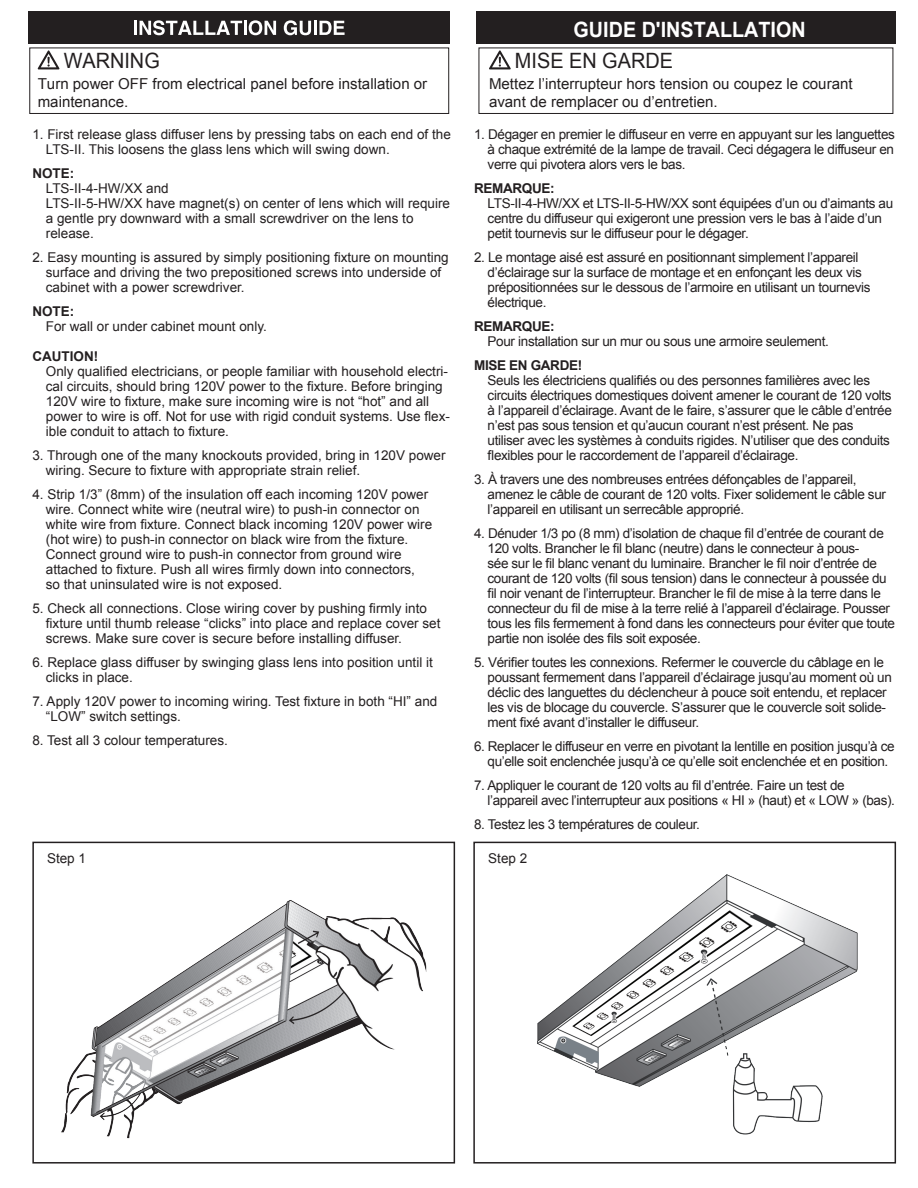
<style>
.page{position:relative;width:918px;height:1188px;background:#fff}
.page>*{position:absolute;margin:0;border:0;box-sizing:border-box;transform-origin:0 0}
.t1{font:700 21.15px "Arial";color:#fff;scale:.94 1}
.t2{font:21.15px "Arial";color:#231f20;scale:.94 1}
.t3{font:15.15px/18.1px "Arial";color:#231f20}
.t4{font:13.5px/15px "Arial";letter-spacing:-.025em;color:#231f20}
.t5{font:13.5px/15px "Arial";color:#231f20}
.t6{font:700 13.5px "Arial";letter-spacing:-.025em;color:#231f20}
.t7{font:700 13.5px "Arial";color:#231f20}
</style>
<div class="page">
<div style="left:32px;top:842px;width:423px;height:322px;border:2px solid #231f20"></div>
<div style="left:473px;top:842px;width:423px;height:322px;border:2px solid #231f20"></div>
<div style="left:29px;top:12px;width:421px;height:32px;background:#231f20"></div>
<hr style="left:134px;top:21px;width:3px;height:14px;background:#fff">
<svg style="left:140px;top:20px;width:102px;height:15px"></svg>
<hr style="left:244px;top:21px;width:3px;height:14px;background:#fff">
<svg style="left:249px;top:20px;width:27px;height:15px"></svg>
<svg style="left:284px;top:20px;width:27px;height:15px"></svg>
<hr style="left:314px;top:21px;width:3px;height:14px;background:#fff">
<svg style="left:320px;top:21px;width:25px;height:14px"></svg>
<div style="left:29px;top:48px;width:420px;height:66px;border:1px solid #231f20"></div>
<svg style="left:38px;top:50px;width:21px;height:19px"></svg>
<div style="left:479px;top:48px;width:414px;height:66px;border:1px solid #231f20"></div>
<svg style="left:489px;top:50px;width:22px;height:19px"></svg>
<div style="left:477px;top:12px;width:419px;height:32px;background:#231f20"></div>
<img style="left:61px;top:900px;width:366px;height:238px">
<img style="left:537px;top:874px;width:321px;height:261px">
<h1 class="t1" style="left:574px;top:15px;width:249px">GUIDE D'INSTALLATION</h1>
<h1 class="t2" style="left:64px;top:47px;width:104px">WARNING</h1>
<h1 class="t2" style="left:515px;top:47px;width:170px">MISE EN GARDE</h1>
<p class="t3" style="left:38px;top:75px;width:391px">Turn power OFF from electrical panel before installation or maintenance.</p>
<p class="t3" style="left:489px;top:75px;width:365px">Mettez l’interrupteur hors tension ou coupez le courant avant de remplacer ou d’entretien.</p>
<p class="t5" style="left:46px;top:127px;width:406px;text-indent:-14px">1. First release glass diffuser lens by pressing tabs on each end of the<br>LTS-II. This loosens the glass lens which will swing down.</p>
<p class="t6" style="left:32px;top:165px;width:43px">NOTE:</p>
<p class="t5" style="left:46px;top:181px;width:406px">LTS-II-4-HW/XX and<br>LTS-II-5-HW/XX have magnet(s) on center of lens which will require a gentle pry downward with a small screwdriver on the lens to release.</p>
<p class="t5" style="left:46px;top:250px;width:404px;text-indent:-14px">2. Easy mounting is assured by simply positioning fixture on mounting surface and driving the two prepositioned screws into underside of cabinet with a power screwdriver.</p>
<p class="t6" style="left:32px;top:303px;width:43px">NOTE:</p>
<p class="t5" style="left:46px;top:319px;width:223px">For wall or under cabinet mount only.</p>
<p class="t7" style="left:32px;top:348px;width:67px">CAUTION!</p>
<p class="t5" style="left:46px;top:364px;width:406px">Only qualified electricians, or people familiar with household electri&shy;cal circuits, should bring 120V power to the fixture. Before bringing 120V wire to fixture, make sure incoming wire is not “hot” and all power to wire is off. Not for use with rigid conduit systems. Use flex&shy;ible conduit to attach to fixture.</p>
<p class="t5" style="left:46px;top:448px;width:401px;text-indent:-14px">3. Through one of the many knockouts provided, bring in 120V power wiring. Secure to fixture with appropriate strain relief.</p>
<p class="t5" style="left:46px;top:487px;width:388px;text-indent:-14px">4. Strip 1/3” (8mm) of the insulation off each incoming 120V power wire. Connect white wire (neutral wire) to push-in connector on white wire from fixture. Connect black incoming 120V power wire (hot wire) to push-in connector on black wire from the fixture.<br>Connect ground wire to push-in connector from ground wire attached to fixture. Push all wires firmly down into connectors, so that uninsulated wire is not exposed.</p>
<p class="t5" style="left:46px;top:601px;width:396px;text-indent:-14px">5. Check all connections. Close wiring cover by pushing firmly into fixture until thumb release “clicks” into place and replace cover set screws. Make sure cover is secure before installing diffuser.</p>
<p class="t5" style="left:46px;top:655px;width:388px;text-indent:-14px">6. Replace glass diffuser by swinging glass lens into position until it clicks in place.</p>
<p class="t5" style="left:46px;top:694px;width:393px;text-indent:-14px">7. Apply 120V power to incoming wiring. Test fixture in both “HI” and “LOW” switch settings.</p>
<p class="t5" style="left:32px;top:733px;width:197px">8. Test all 3 colour temperatures.</p>
<p class="t4" style="left:488px;top:127px;width:409px;text-align:justify;text-indent:-14px">1. Dégager en premier le diffuseur en verre en appuyant sur les languettes à chaque extrémité de la lampe de travail. Ceci dégagera le diffuseur en verre qui pivotera alors vers le bas.</p>
<p class="t6" style="left:474px;top:180px;width:82px">REMARQUE:</p>
<p class="t4" style="left:488px;top:196px;width:407px">LTS-II-4-HW/XX et LTS-II-5-HW/XX sont équipées d’un ou d’aimants au centre du diffuseur qui exigeront une pression vers le bas à l’aide d’un petit tournevis sur le diffuseur pour le dégager.</p>
<p class="t4" style="left:488px;top:250px;width:384px;text-indent:-14px">2. Le montage aisé est assuré en positionnant simplement l’appareil d’éclairage sur la surface de montage et en enfonçant les deux vis prépositionnées sur le dessous de l’armoire en utilisant un tournevis électrique.</p>
<p class="t6" style="left:474px;top:318px;width:82px">REMARQUE:</p>
<p class="t4" style="left:488px;top:334px;width:343px">Pour installation sur un mur ou sous une armoire seulement.</p>
<p class="t6" style="left:474px;top:357px;width:110px">MISE EN GARDE!</p>
<p class="t4" style="left:488px;top:373px;width:406px">Seuls les électriciens qualifiés ou des personnes familières avec les circuits électriques domestiques doivent amener le courant de 120 volts à l’appareil d’éclairage. Avant de le faire, s’assurer que le câble d’entrée n’est pas sous tension et qu’aucun courant n’est présent. Ne pas utiliser avec les systèmes à conduits rigides. N’utiliser que des conduits flexibles pour le raccordement de l’appareil d’éclairage.</p>
<p class="t4" style="left:488px;top:472px;width:400px;text-indent:-14px">3. À travers une des nombreuses entrées défonçables de l’appareil, amenez le câble de courant de 120 volts. Fixer solidement le câble sur l’appareil en utilisant un serrecâble approprié.</p>
<p class="t4" style="left:488px;top:526px;width:409px;text-indent:-14px">4. Dénuder 1/3 po (8 mm) d’isolation de chaque fil d’entrée de courant de 120 volts. Brancher le fil blanc (neutre) dans le connecteur à pous-<br>sée sur le fil blanc venant du luminaire. Brancher le fil noir d’entrée de courant de 120 volts (fil sous tension) dans le connecteur à poussée du fil noir venant de l’interrupteur. Brancher le fil de mise à la terre dans le connecteur du fil de mise à la terre relié à l’appareil d’éclairage. Pousser tous les fils fermement à fond dans les connecteurs pour éviter que toute partie non isolée des fils soit exposée.</p>
<p class="t4" style="left:488px;top:655px;width:406px;text-indent:-14px">5. Vérifier toutes les connexions. Refermer le couvercle du câblage en le poussant fermement dans l’appareil d’éclairage jusqu’au moment où un déclic des languettes du déclencheur à pouce soit entendu, et replacer les vis de blocage du couvercle. S’assurer que le couvercle soit solide&shy;ment fixé avant d’installer le diffuseur.</p>
<p class="t4" style="left:474px;top:739px;width:422px;text-align:center">6. Replacer le diffuseur en verre en pivotant la lentille en position jusqu’à ce qu’elle soit enclenchée jusqu’à ce qu’elle soit enclenchée et en position.</p>
<p class="t4" style="left:488px;top:778px;width:409px;text-indent:-14px">7. Appliquer le courant de 120 volts au fil d’entrée. Faire un test de l’appareil avec l’interrupteur aux positions « HI » (haut) et « LOW » (bas).</p>
<p class="t4" style="left:474px;top:817px;width:227px">8. Testez les 3 températures de couleur.</p>
<p class="t4" style="left:47px;top:851px;width:41px">Step 1</p>
<p class="t4" style="left:488px;top:851px;width:41px">Step 2</p>
</div>
